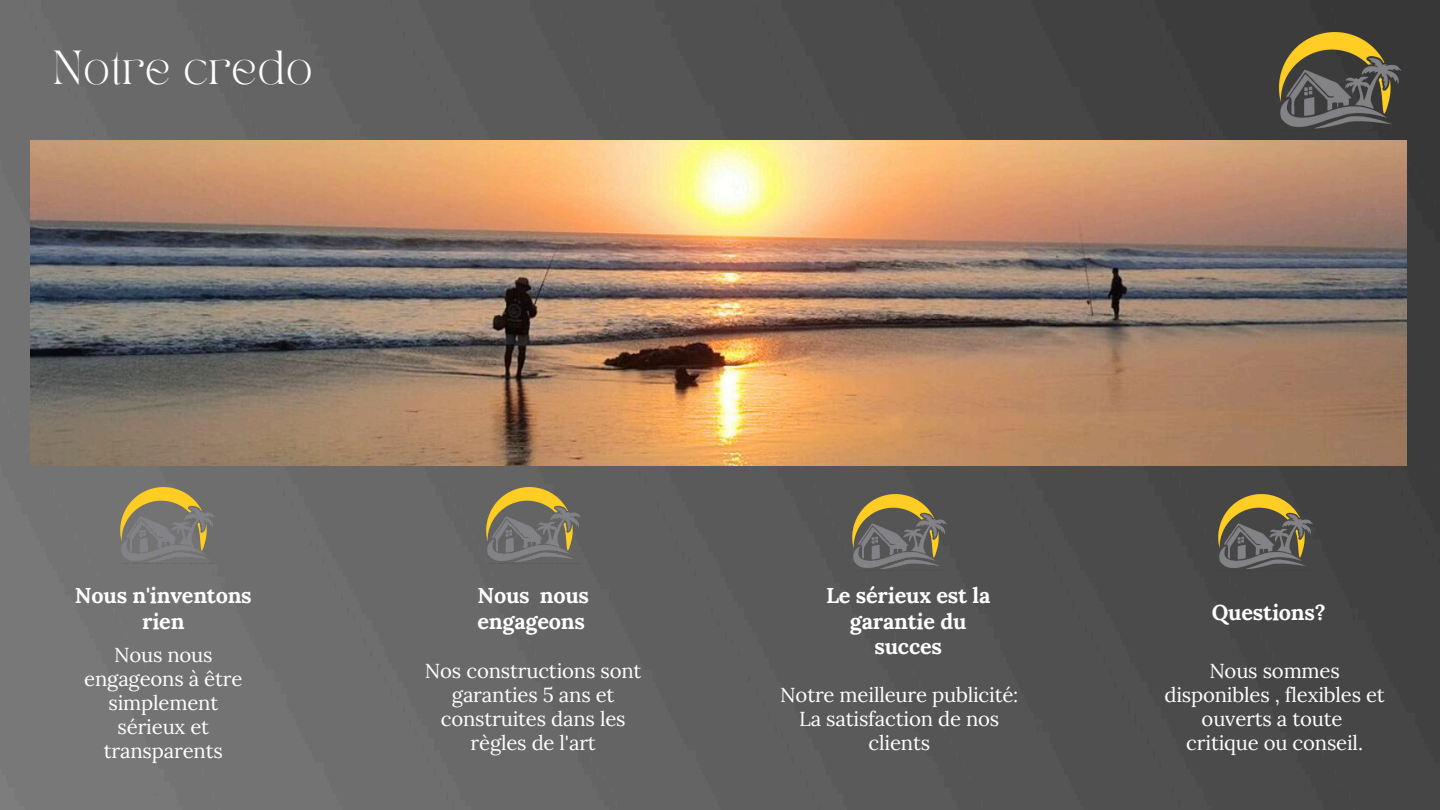
<style>
.page{position:relative;width:1440px;height:810px;background:#fff}
.page>*{position:absolute;margin:0;border:0;box-sizing:border-box;transform-origin:0 0}
.t1{font:33.4px "TAN PEARL Regular";letter-spacing:.015em;color:#fdfdfd}
.t2{font:700 21.7px/25.5px "Lora";letter-spacing:-.01em;color:#fff;text-align:center}
.t3{font:20.3px/24px "Lora";letter-spacing:-.01em;color:#fff;text-align:center}
</style>
<div class="page">
<img style="left:0;top:0;width:1440px;height:810px">
<img style="left:30px;top:141px;width:1376px;height:325px">
<img style="left:1240px;top:32px;width:200px;height:98px">
<img style="left:90px;top:488px;width:155px;height:75px">
<img style="left:456px;top:488px;width:155px;height:75px">
<img style="left:822px;top:494px;width:155px;height:76px">
<img style="left:1188px;top:494px;width:155px;height:76px">
<p class="t1" style="left:53px;top:50px;width:261px">Notre credo</p>
<p class="t2" style="left:75px;top:583px;width:178px">Nous n'inventons rien</p>
<p class="t2" style="left:478px;top:583px;width:113px;text-align:left">Nous nous engageons</p>
<p class="t2" style="left:826px;top:583px;width:166px">Le sérieux est la garantie du succes</p>
<p class="t3" style="left:84px;top:643px;width:160px">Nous nous engageons à être simplement sérieux et transparents</p>
<p class="t3" style="left:425px;top:659px;width:218px">Nos constructions sont garanties 5 ans et construites dans les règles de l'art</p>
<h2 class="t3" style="left:780px;top:683px;width:240px">Notre meilleure publicité:<br>La satisfaction de nos clients</h2>
<h2 class="t2" style="left:1212px;top:599px;width:115px">Questions?</h2>
<p class="t3" style="left:1164px;top:659px;width:222px">Nous sommes disponibles , flexibles et ouverts a toute</p>
<p class="t3" style="left:1186px;top:731px;width:178px">critique ou conseil.</p>
</div>
